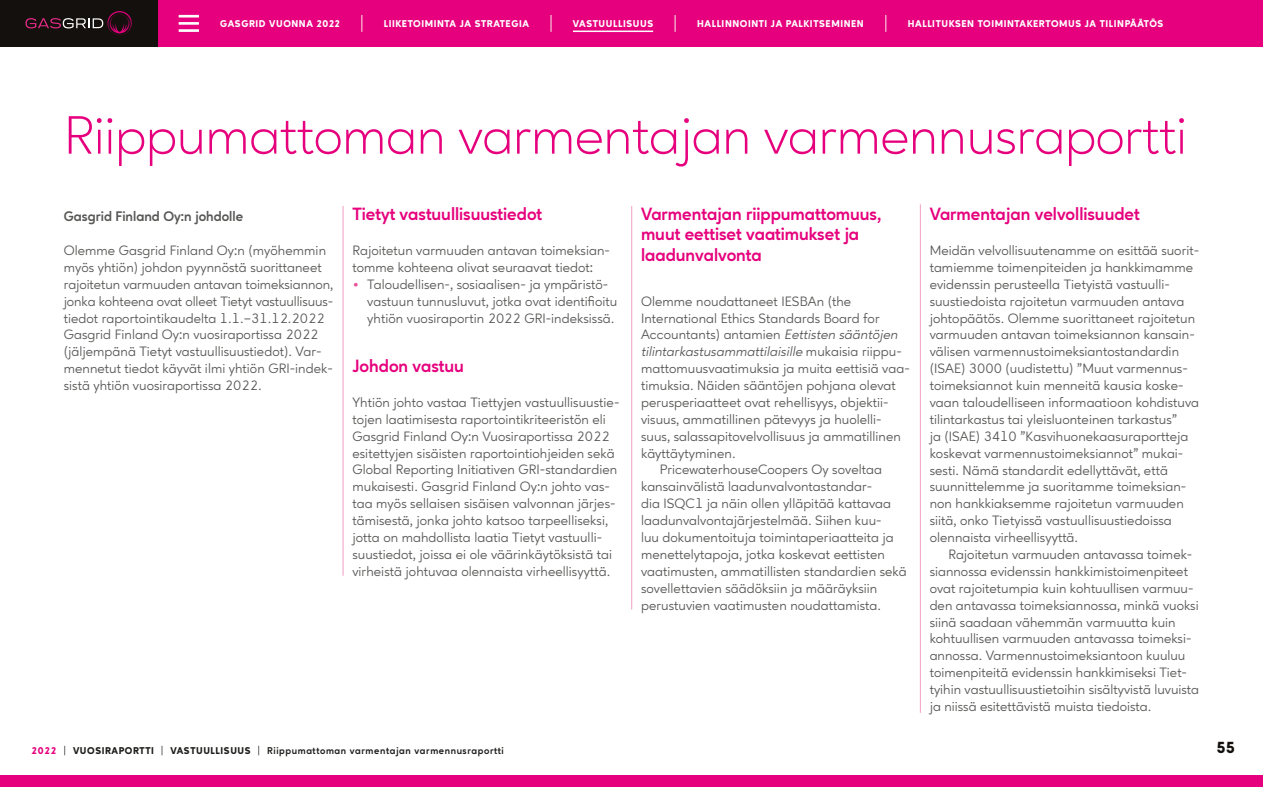
<style>
.page{position:relative;width:1263px;height:787px;background:#fff}
.page>*{position:absolute;margin:0;border:0;box-sizing:border-box;transform-origin:0 0}
.t1{font:300 54px "Ageo";letter-spacing:-.01em;color:#e6007d}
.t2{font:700 17.55px/20.7px "Ageo";color:#e6007d}
.t3{font:800 15.9px "Ageo";color:#13100d}
.Body_copy{font:13.65px/17px "Ageo";letter-spacing:.005em;color:#575756}
.Body_copy_indent{font:13.65px/17px "Ageo";color:#575756}
.Body_copy-2{font:700 13.65px "Ageo";color:#575756}
.t4{font:800 9.75px "Ageo";letter-spacing:.06em;color:#fff}
.t5{font:700 9.75px "Ageo";letter-spacing:.06em;color:#1d1d1b}
.t6{font:800 9.75px "Ageo";letter-spacing:.06em;color:#1d1d1b}
.s1{color:#ea5297}
.s2{color:#e6007d}
.s3{font-weight:400}
.s4{font-weight:800}
.s5{font-style:italic}
</style>
<div class="page">
<hr style="left:343px;top:206px;width:1px;height:369px;background:#f39fc5">
<hr style="left:631px;top:206px;width:1px;height:403px;background:#f39fc5">
<hr style="left:920px;top:204px;width:1px;height:509px;background:#f39fc5">
<div style="left:157px;top:0;width:1106px;height:47px;background:#e6007d"></div>
<div style="left:0;top:775px;width:1263px;height:12px;background:#e6007d"></div>
<div style="left:0;top:0;width:157px;height:47px;background:#13100d"></div>
<svg style="left:26px;top:11px;width:106px;height:25px"></svg>
<hr style="left:179px;top:22px;width:20px;height:3px;background:#fff">
<hr style="left:179px;top:15px;width:20px;height:3px;background:#fff">
<hr style="left:179px;top:29px;width:20px;height:3px;background:#fff">
<svg style="left:361px;top:15px;width:2px;height:17px"></svg>
<svg style="left:550px;top:15px;width:2px;height:17px"></svg>
<svg style="left:674px;top:15px;width:2px;height:17px"></svg>
<svg style="left:885px;top:15px;width:1px;height:17px"></svg>
<hr style="left:573px;top:31px;width:80px;height:1px;background:#fff">
<p class="t4" style="left:220px;top:18px;width:121px">GASGRID VUONNA 2022</p>
<p class="t4" style="left:697px;top:18px;width:168px">HALLINNOINTI JA PALKITSEMINEN</p>
<p class="t4" style="left:908px;top:18px;width:257px">HALLITUKSEN TOIMINTAKERTOMUS JA TILINPÄÄTÖS</p>
<p class="t4" style="left:384px;top:18px;width:147px">LIIKETOIMINTA JA STRATEGIA</p>
<p class="t4" style="left:573px;top:18px;width:82px">VASTUULLISUUS</p>
<h1 class="t1" style="left:64px;top:104px;width:1125px">Riippumattoman varmentajan varmennusraportti</h1>
<p class="Body_copy-2" style="left:64px;top:209px;width:181px">Gasgrid Finland Oy:n johdolle</p>
<p class="Body_copy" style="left:64px;top:242px;width:271px">Olemme Gasgrid Finland Oy:n (myöhemmin myös yhtiön) johdon pyynnöstä suorittaneet rajoitetun varmuuden antavan toimeksiannon, jonka kohteena ovat olleet Tietyt vastuullisuus&shy;tiedot raportointikaudelta 1.1.–31.12.2022<br>Gasgrid Finland Oy:n vuosiraportissa 2022 (jäljempänä Tietyt vastuullisuustiedot). Var&shy;mennetut tiedot käyvät ilmi yhtiön GRI-indek&shy;sistä yhtiön vuosiraportissa 2022.</p>
<h2 class="t2" style="left:352px;top:203px;width:191px">Tietyt vastuullisuustiedot</h2>
<p class="Body_copy" style="left:352px;top:242px;width:259px">Rajoitetun varmuuden antavan toimeksian&shy;tomme kohteena olivat seuraavat tiedot:</p>
<p class="Body_copy" style="left:367px;top:276px;width:252px;text-indent:-15px"><span class="s1">•</span> Taloudellisen-, sosiaalisen- ja ympäristö&shy;vastuun tunnusluvut, jotka ovat identifioitu yhtiön vuosiraportin 2022 GRI-indeksissä.</p>
<h2 class="t2" style="left:352px;top:355px;width:113px">Johdon vastuu</h2>
<p class="Body_copy" style="left:352px;top:394px;width:269px">Yhtiön johto vastaa Tiettyjen vastuullisuustie&shy;tojen laatimisesta raportointikriteeristön eli Gasgrid Finland Oy:n Vuosiraportissa 2022 esitettyjen sisäisten raportointiohjeiden sekä Global Reporting Initiativen GRI-standardien mukaisesti. Gasgrid Finland Oy:n johto vas&shy;taa myös sellaisen sisäisen valvonnan järjes&shy;tämisestä, jonka johto katsoo tarpeelliseksi, jotta on mahdollista laatia Tietyt vastuulli&shy;suustiedot, joissa ei ole väärinkäytöksistä tai virheistä johtuvaa olennaista virheellisyyttä.</p>
<p class="t6" style="left:31px;top:744px;width:124px"><span class="s2">2022</span> <span class="s3">|</span> VUOSIRAPORTTI</p>
<p class="t5" style="left:161px;top:744px;width:345px"><span class="s3">|</span> <span class="s4">VASTUULLISUUS</span> <span class="s3">|</span> Riippumattoman varmentajan varmennusraportti</p>
<h2 class="t2" style="left:641px;top:203px;width:242px">Varmentajan riippumattomuus, muut eettiset vaatimukset ja laadunvalvonta</h2>
<p class="Body_copy" style="left:641px;top:292px;width:270px">Olemme noudattaneet IESBAn (the International Ethics Standards Board for Accountants) antamien <span class="s5">Eettisten sääntöjen tilintarkastusammattilaisille</span> m u ka i s i a r i i p p u - mattomuusvaatimuksia ja muita eettisiä vaa&shy;timuksia. Näiden sääntöjen pohjana olevat perusperiaatteet ovat rehellisyys, objektii&shy;visuus, ammatillinen pätevyys ja huolelli&shy;suus, salassapitovelvollisuus ja ammatillinen käyttäytyminen.</p>
<p class="Body_copy_indent" style="left:641px;top:461px;width:267px;text-indent:19px">PricewaterhouseCoopers Oy soveltaa kansainvälistä laadunvalvontastandar-<br>dia ISQC1 ja näin ollen ylläpitää kattavaa laadunvalvontajärjestelmää. Siihen kuu-<br>luu dokumentoituja toimintaperiaatteita ja menettelytapoja, jotka koskevat eettisten vaatimusten, ammatillisten standardien sekä sovellettavien säädöksiin ja määräyksiin perustuvien vaatimusten noudattamista.</p>
<h2 class="t2" style="left:930px;top:203px;width:212px">Varmentajan velvollisuudet</h2>
<p class="Body_copy" style="left:930px;top:242px;width:271px">Meidän velvollisuutenamme on esittää suorit&shy;tamiemme toimenpiteiden ja hankkimamme evidenssin perusteella Tietyistä vastuulli&shy;suustiedoista rajoitetun varmuuden antava johtopäätös. Olemme suorittaneet rajoitetun varmuuden antavan toimeksiannon kansain&shy;välisen varmennustoimeksiantostandardin (ISAE) 3000 (uudistettu) ”Muut varmennus&shy;toimeksiannot kuin menneitä kausia koske&shy;vaan taloudelliseen informaatioon kohdistuva tilintarkastus tai yleisluonteinen tarkastus”<br>ja (ISAE) 3410 ”Kasvihuonekaasuraportteja koskevat varmennustoimeksiannot” mukai&shy;sesti. Nämä standardit edellyttävät, että suunnittelemme ja suoritamme toimeksian&shy;non hankkiaksemme rajoitetun varmuuden siitä, onko Tietyissä vastuullisuustiedoissa olennaista virheellisyyttä.</p>
<p class="Body_copy_indent" style="left:930px;top:546px;width:271px;text-indent:19px">Rajoitetun varmuuden antavassa toimek&shy;siannossa evidenssin hankkimistoimenpiteet ovat rajoitetumpia kuin kohtuullisen varmuu&shy;den antavassa toimeksiannossa, minkä vuoksi siinä saadaan vähemmän varmuutta kuin kohtuullisen varmuuden antavassa toimeksi&shy;annossa. Varmennustoimeksiantoon kuuluu toimenpiteitä evidenssin hankkimiseksi Tiet&shy;tyihin vastuullisuustietoihin sisältyvistä luvuista ja niissä esitettävistä muista tiedoista.</p>
<p class="t3" style="left:1217px;top:738px;width:20px">55</p>
</div>
